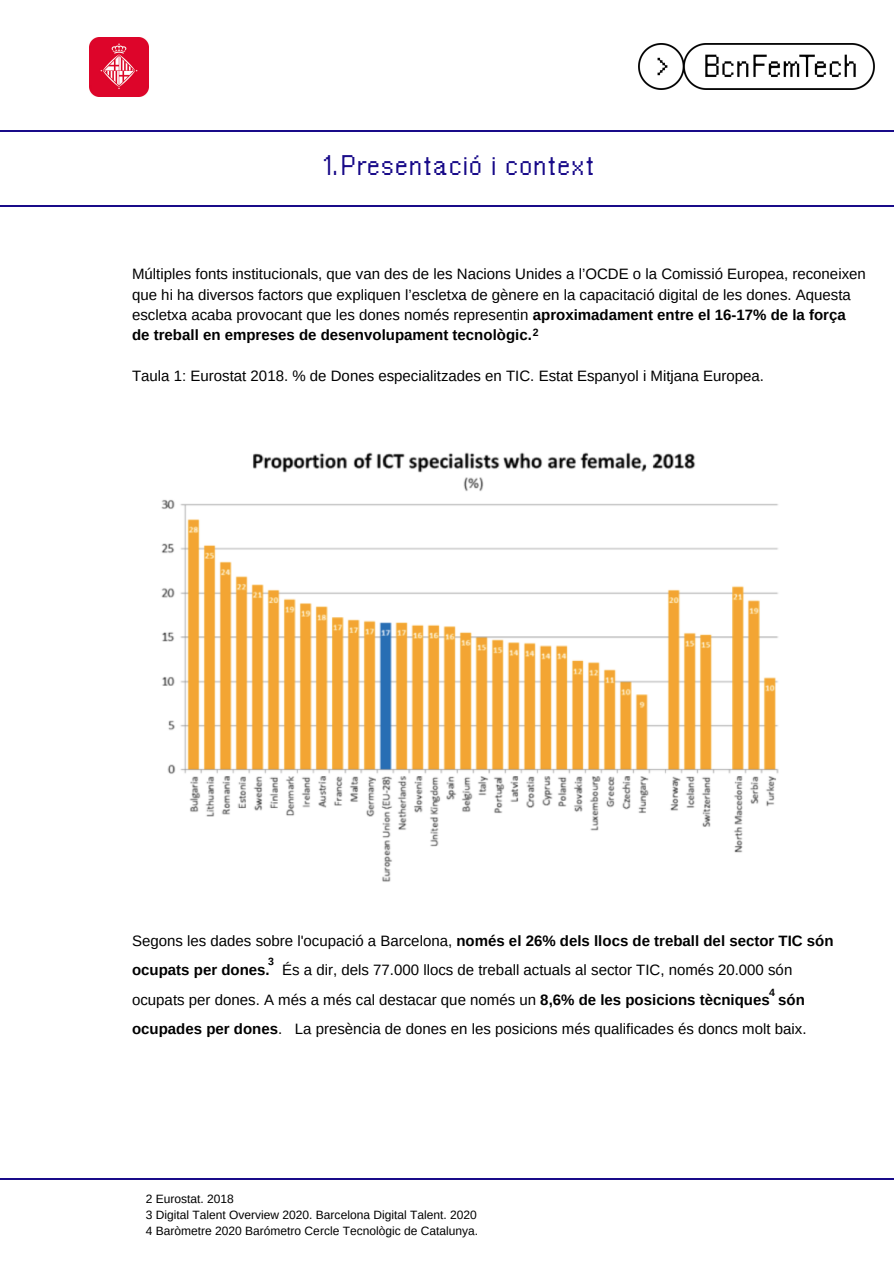
<style>
.page{position:relative;width:894px;height:1264px;background:#fff}
.page>*{position:absolute;margin:0;border:0;box-sizing:border-box;transform-origin:0 0}
.t1{font:24px "FK Raster Grotesk Blended";color:#190b89}
.t2{font:15px/29.2px "Arimo";color:#000}
.t3{font:12px/16px "Arimo";color:#000}
.t4{font:700 10.5px "Arimo";color:#000}
.s1{font-weight:700}
</style>
<div class="page">
<hr style="left:0;top:131px;width:893px;height:1px;background:#190b89">
<hr style="left:0;top:205px;width:893px;height:1px;background:#190b89">
<img style="left:638px;top:43px;width:235px;height:47px">
<img style="left:161px;top:452px;width:618px;height:430px">
<hr style="left:0;top:1178px;width:893px;height:1px;background:#190b89">
<img style="left:89px;top:37px;width:59px;height:59px">
<h1 class="t1" style="left:322px;top:149px;width:274px">1.Presentació i context</h1>
<p class="t2" style="left:132px;top:264px;width:735px;line-height:20.2px">Múltiples fonts institucionals, que van des de les Nacions Unides a l’OCDE o la Comissió Europea, reconeixen que hi ha diversos factors que expliquen l’escletxa de gènere en la capacitació digital de les dones. Aquesta escletxa acaba provocant que les dones només representin <span class="s1">aproximadament entre el 16-17% de la força de treball en empreses de desenvolupament tecnològic.</span></p>
<p class="t2" style="left:132px;top:361px;width:633px">Taula 1: Eurostat 2018. % de Dones especialitzades en TIC. Estat Espanyol i Mitjana Europea.</p>
<p class="t4" style="left:532px;top:327px;width:7px">2</p>
<p class="t2" style="left:132px;top:926px;width:702px">Segons les dades sobre l'ocupació a Barcelona, <span class="s1">només el 26% dels llocs de treball del sector TIC són ocupats per dones.</span> És a dir, dels 77.000 llocs de treball actuals al sector TIC, només 20.000 són ocupats per dones. A més a més cal destacar que només un <span class="s1">8,6% de les posicions tècniques són ocupades per dones</span>. La presència de dones en les posicions més qualificades és doncs molt baix.</p>
<p class="t4" style="left:268px;top:955px;width:7px">3</p>
<p class="t4" style="left:768px;top:986px;width:7px">4</p>
<p class="t3" style="left:146px;top:1190px;width:334px">2 Eurostat. 2018<br>3 Digital Talent Overview 2020. Barcelona Digital Talent. 2020<br>4 Baròmetre 2020 Barómetro Cercle Tecnològic de Catalunya.</p>
</div>
